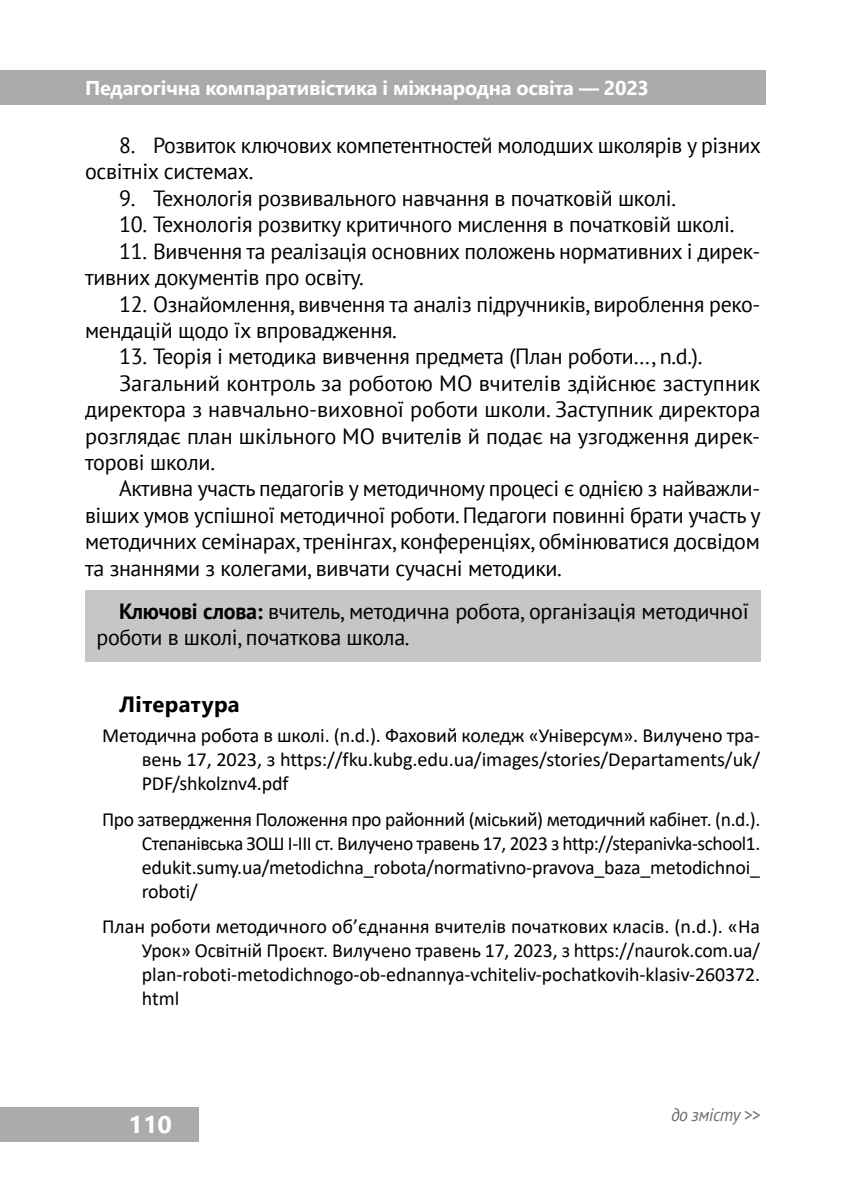
<style>
.page{position:relative;width:851px;height:1191px;background:#fff}
.page>*{position:absolute;margin:0;border:0;box-sizing:border-box;transform-origin:0 0}
.t1{font:700 24px "Segoe UI";color:#fff;scale:1.05 1}
.t2{font:22px/26.4px "PT Sans";letter-spacing:-.015em;color:#000}
.t3{font:700 22px "Segoe UI";letter-spacing:.02em;color:#000}
.t4{font:20px/24px "Calibri";letter-spacing:-.01em;color:#000;text-align:justify}
.t5{font:700 20px "Segoe UI";letter-spacing:-.015em;color:#fff}
.t6{font:italic 18px "PT Sans";letter-spacing:-.025em;color:#706f6f}
.s1{font-weight:700}
</style>
<div class="page">
<div style="left:0;top:71px;width:765px;height:34px;background:#ababab"></div>
<div style="left:0;top:1107px;width:198px;height:34px;background:#ababab"></div>
<div style="left:85px;top:591px;width:675px;height:71px;background:#c6c6c6"></div>
<p class="t5" style="left:85px;top:69px;width:565px">Педагогічна компаративістика і міжнародна освіта — 2023</p>
<p class="t2" style="left:85px;top:132px;width:677px;text-indent:34px">8. Розвиток ключових компетентностей молодших школярів у різних освітніх системах.</p>
<p class="t2" style="left:119px;top:184px;width:558px">9. Технологія розвивального навчання в початковій школі.</p>
<p class="t2" style="left:119px;top:211px;width:617px">10. Технологія розвитку критичного мислення в початковій школі.</p>
<p class="t2" style="left:85px;top:237px;width:676px;text-indent:34px">11. Вивчення та реалізація основних положень нормативних і дирек&shy;тивних документів про освіту.</p>
<p class="t2" style="left:85px;top:290px;width:676px;text-indent:34px">12. Ознайомлення, вивчення та аналіз підручників, вироблення реко&shy;мендацій щодо їх впровадження.</p>
<p class="t2" style="left:119px;top:343px;width:584px">13. Теорія і методика вивчення предмета (План роботи…, n.d.).</p>
<p class="t2" style="left:119px;top:369px;width:642px">Загальний контроль за роботою МО вчителів здійснює заступник</p>
<p class="t2" style="left:85px;top:396px;width:676px">директора з навчально-виховної роботи школи. Заступник директора</p>
<p class="t2" style="left:85px;top:422px;width:676px">розглядає план шкільного МО вчителів й подає на узгодження дирек-</p>
<p class="t2" style="left:85px;top:448px;width:131px">торові школи.</p>
<p class="t2" style="left:119px;top:475px;width:642px">Активна участь педагогів у методичному процесі є однією з найважли-</p>
<p class="t2" style="left:85px;top:501px;width:677px">віших умов успішної методичної роботи. Педагоги повинні брати участь у</p>
<p class="t2" style="left:85px;top:528px;width:676px">методичних семінарах, тренінгах, конференціях, обмінюватися досвідом</p>
<p class="t2" style="left:85px;top:554px;width:478px">та знаннями з колегами, вивчати сучасні методики.</p>
<p class="t2" style="left:96px;top:597px;width:653px;text-indent:23px"><span class="s1">Ключові слова:</span> вчитель, методична робота, організація методичної роботи в школі, початкова школа.</p>
<p class="t3" style="left:119px;top:684px;width:122px">Література</p>
<p class="t4" style="left:142px;top:723px;width:619px;text-indent:-40px">Методична робота в школі. (n.d.). Фаховий коледж «Універсум». Вилучено тра&shy;вень 17, 2023, з https://fku.kubg.edu.ua/images/stories/Departaments/uk/ PDF/shkolznv4.pdf</p>
<p class="t4" style="left:142px;top:806px;width:620px;text-indent:-40px">Про затвердження Положення про районний (міський) методичний кабінет. (n.d.).<br>Степанівська ЗОШ І-ІІІ ст. Вилучено травень 17, 2023 з http://stepanivka-school1. edukit.sumy.ua/metodichna_robota/normativno-pravova_baza_metodichnoi_ roboti/</p>
<p class="t4" style="left:142px;top:913px;width:619px;text-indent:-40px">План роботи методичного об’єднання вчителів початкових класів. (n.d.). «На Урок» Освітній Проєкт. Вилучено травень 17, 2023, з https://naurok.com.ua/ plan-roboti-metodichnogo-ob-ednannya-vchiteliv-pochatkovih-klasiv-260372. html</p>
<p class="t1" style="left:128px;top:1101px;width:43px">110</p>
<p class="t6" style="left:671px;top:1103px;width:91px">до змісту &gt;&gt;</p>
</div>
